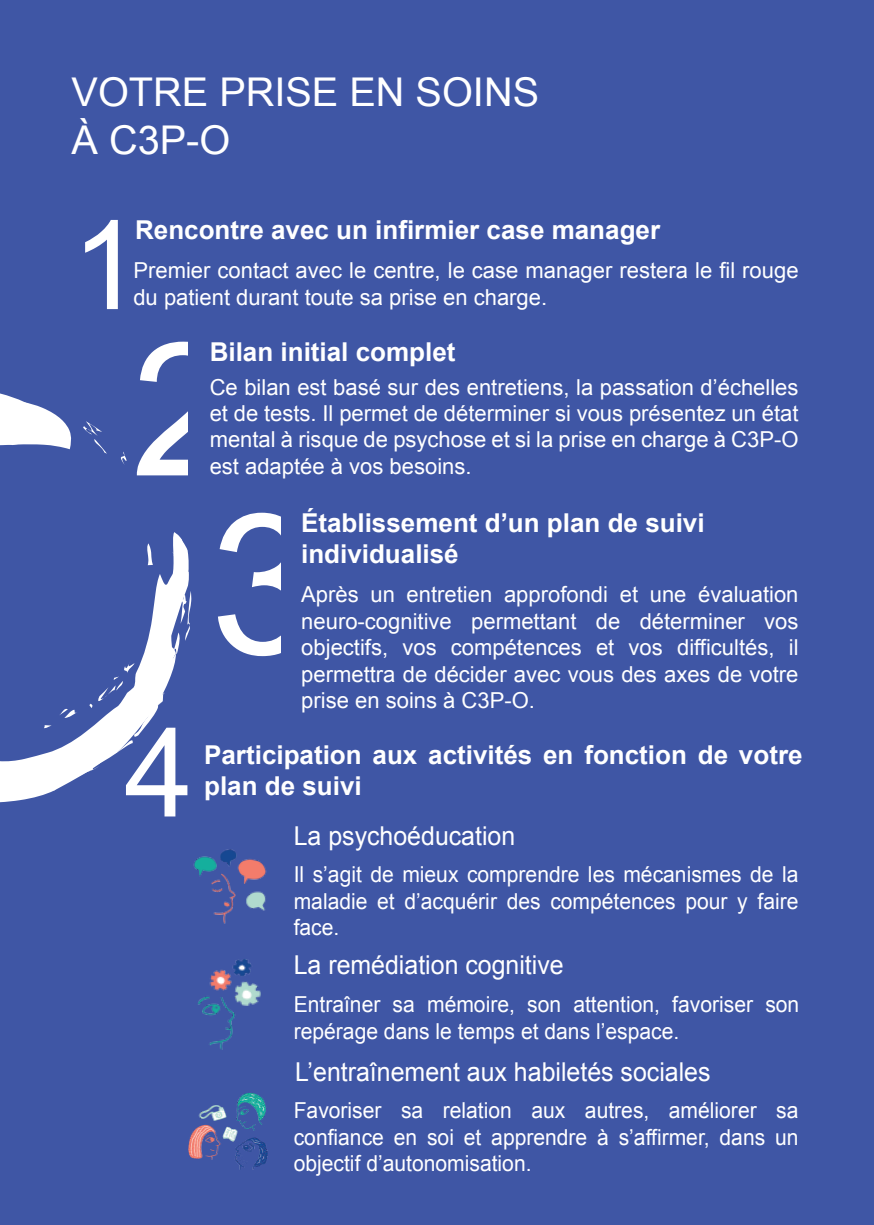
<style>
.page{position:relative;width:874px;height:1225px;background:#fff}
.page>*{position:absolute;margin:0;border:0;box-sizing:border-box;transform-origin:0 0}
.t1{font:196px "Arial";color:#fff}
.t2{font:186px "Arial";color:#fff}
.t3{font:124px "Arial";color:#fff}
.t4{font:39.6px/48px "Arial";color:#fff}
.t5{font:700 26px/31.2px "Arial";color:#fff}
.t6{font:26px "Arial";color:#fff;scale:.96 1}
.t7{font:22px/26.4px "Arial";color:#fff;text-align:justify}
.t8{font:22px/26.4px "Arial";color:#fff;text-align:justify;scale:.96 1}
</style>
<div class="page">
<div style="left:0;top:0;width:873px;height:1224px;background:#3f56a5"></div>
<img style="left:193px;top:849px;width:74px;height:75px">
<img style="left:198px;top:959px;width:62px;height:90px">
<img style="left:189px;top:1093px;width:79px;height:77px">
<svg style="left:190px;top:591px;width:1px;height:18px"></svg>
<svg style="left:0;top:393px;width:190px;height:408px"></svg>
<h3 class="t4" style="left:72px;top:68px;width:469px">VOTRE PRISE EN SOINS<br>À C3P-O</h3>
<h3 class="t3" style="left:72px;top:184px;width:70px">1</h3>
<p class="t5" style="left:135px;top:215px;width:526px">Rencontre avec un infirmier case manager</p>
<p class="t7" style="left:133px;top:257px;width:666px">Premier contact avec le centre, le case manager restera le fil rouge du patient durant toute sa prise en charge.</p>
<h2 class="t2" style="left:131px;top:288px;width:105px">2</h2>
<p class="t5" style="left:209px;top:337px;width:247px">Bilan initial complet</p>
<p class="t7" style="left:209px;top:374px;width:590px">Ce bilan est basé sur des entretiens, la passation d’échelles et de tests. Il permet de déterminer si vous présentez un état mental à risque de psychose et si la prise en charge à C3P-O est adaptée à vos besoins.</p>
<h1 class="t1" style="left:209px;top:456px;width:110px">3</h1>
<p class="t5" style="left:301px;top:508px;width:405px">Établissement d’un plan de suivi individualisé</p>
<p class="t7" style="left:301px;top:582px;width:498px">Après un entretien approfondi et une évaluation neuro-cognitive permettant de déterminer vos objectifs, vos compétences et vos difficultés, il permettra de décider avec vous des axes de votre prise en soins à C3P-O.</p>
<h3 class="t3" style="left:124px;top:691px;width:70px">4</h3>
<p class="t5" style="left:204px;top:739px;width:599px">Participation aux activités en fonction de votre plan de suivi</p>
<p class="t6" style="left:293px;top:819px;width:232px">La psychoéducation</p>
<p class="t8" style="left:293px;top:861px;width:527px">Il s’agit de mieux comprendre les mécanismes de la maladie et d’acquérir des compétences pour y faire face.</p>
<p class="t6" style="left:293px;top:948px;width:282px">La remédiation cognitive</p>
<p class="t8" style="left:293px;top:991px;width:528px">Entraîner sa mémoire, son attention, favoriser son repérage dans le temps et dans l’espace.</p>
<p class="t6" style="left:295px;top:1055px;width:434px">L’entraînement aux habiletés sociales</p>
<p class="t8" style="left:293px;top:1097px;width:527px">Favoriser sa relation aux autres, améliorer sa confiance en soi et apprendre à s’affirmer, dans un objectif d’autonomisation.</p>
</div>
